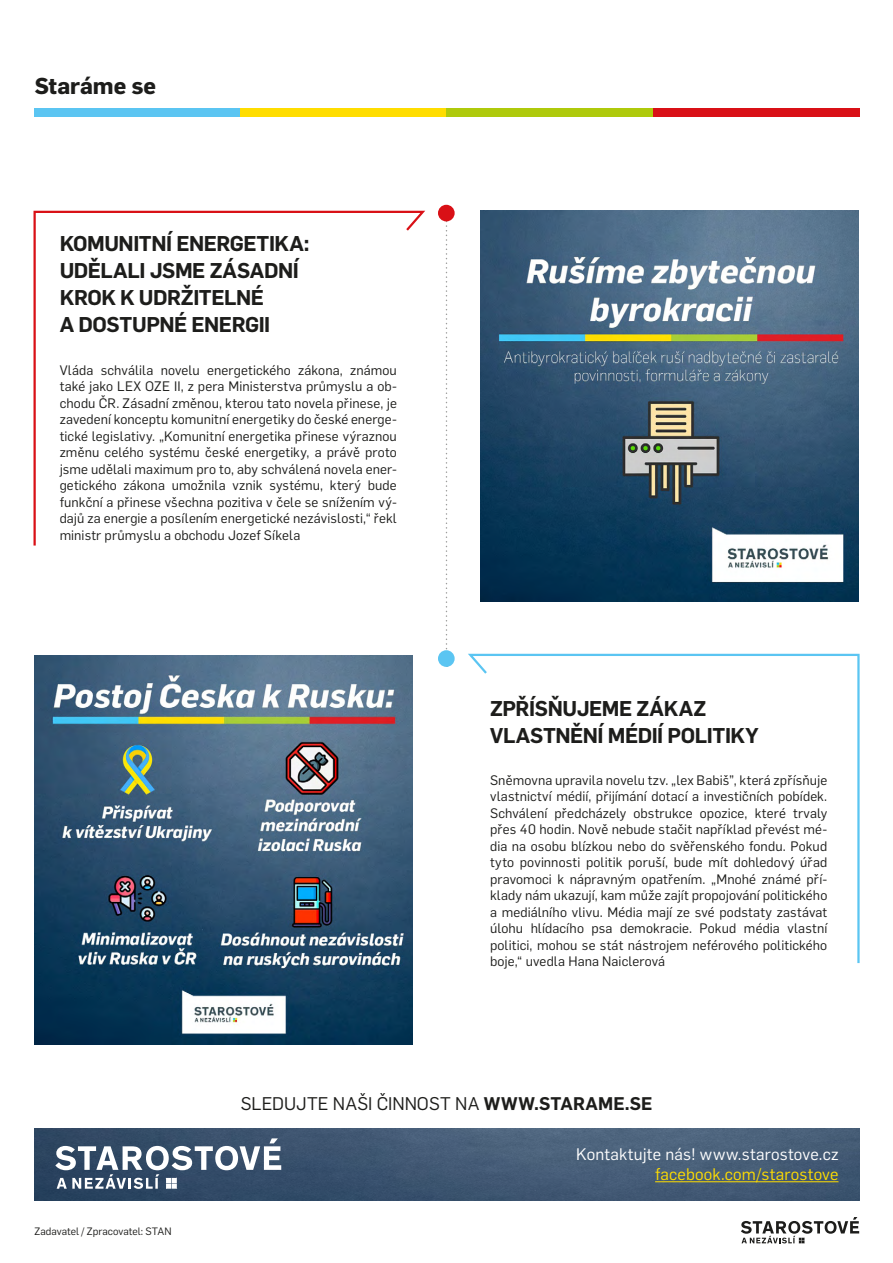
<style>
.page{position:relative;width:893px;height:1263px;background:#fff}
.page>*{position:absolute;margin:0;border:0;box-sizing:border-box;transform-origin:0 0}
.t1{font:700 22.5px "Flama";letter-spacing:-.005em;color:#1d1d1b}
.t2{font:600 21px/27px "Flama";letter-spacing:-.02em;color:#1d1d1b}
.t3{font:18px "Flama";color:#1d1d1b}
.t4{font:16.5px "Flama";letter-spacing:.015em;color:#fff}
.t5{font:16.5px "Flama";letter-spacing:.015em;color:#fd0}
.t6{font:13.5px/16.5px "Flama";letter-spacing:.01em;color:#1d1d1b;text-align:justify}
.t7{font:10.5px "Flama";color:#1d1d1b}
.s1{font-weight:600}
</style>
<div class="page">
<div style="left:34px;top:108px;width:206px;height:9px;background:#5bc5f2"></div>
<div style="left:240px;top:108px;width:207px;height:9px;background:#fd0"></div>
<div style="left:447px;top:108px;width:206px;height:9px;background:#afca0b"></div>
<div style="left:653px;top:108px;width:207px;height:9px;background:#d91016"></div>
<svg style="left:741px;top:1217px;width:118px;height:26px"></svg>
<svg style="left:446px;top:221px;width:1px;height:429px"></svg>
<img style="left:34px;top:1129px;width:826px;height:71px">
<hr style="left:655px;top:1181px;width:183px;height:1px;background:#fd0">
<svg style="left:55px;top:1138px;width:226px;height:51px"></svg>
<div style="left:438px;top:650px;width:17px;height:17px;background:#5bc5f2;border-radius:50%"></div>
<div style="left:438px;top:205px;width:17px;height:16px;background:#d91016;border-radius:50%"></div>
<svg style="left:33px;top:210px;width:393px;height:336px"></svg>
<img style="left:35px;top:656px;width:377px;height:389px">
<img style="left:480px;top:211px;width:378px;height:391px">
<svg style="left:468px;top:653px;width:392px;height:311px"></svg>
<h1 class="t1" style="left:35px;top:69px;width:123px">Staráme se</h1>
<h2 class="t2" style="left:60px;top:228px;width:251px">KOMUNITNÍ ENERGETIKA:<br>UDĚLALI JSME ZÁSADNÍ<br>KROK K UDRŽITELNÉ<br>A DOSTUPNÉ ENERGII</h2>
<p class="t6" style="left:60px;top:361px;width:339px">Vláda schválila novelu energetického zákona, známou také jako LEX OZE II, z pera Ministerstva průmyslu a ob&shy;chodu ČR. Zásadní změnou, kterou tato novela přinese, je zavedení konceptu komunitní energetiky do české energe&shy;tické legislativy. „Komunitní energetika přinese výraznou změnu celého systému české energetiky, a právě proto jsme udělali maximum pro to, aby schválená novela ener&shy;getického zákona umožnila vznik systému, který bude funkční a přinese všechna pozitiva v čele se snížením vý&shy;dajů za energie a posílením energetické nezávislosti,“ řekl ministr průmyslu a obchodu Jozef Síkela</p>
<h2 class="t2" style="left:490px;top:693px;width:270px">ZPŘÍSŇUJEME ZÁKAZ<br>VLASTNĚNÍ MÉDIÍ POLITIKY</h2>
<p class="t6" style="left:490px;top:771px;width:339px">Sněmovna upravila novelu tzv. „lex Babiš”, která zpřísňuje vlastnictví médií, přijímání dotací a investičních pobídek.<br>Schválení předcházely obstrukce opozice, které trvaly přes 40 hodin. Nově nebude stačit například převést mé&shy;dia na osobu blízkou nebo do svěřenského fondu. Pokud tyto povinnosti politik poruší, bude mít dohledový úřad pravomoci k nápravným opatřením. „Mnohé známé pří&shy;klady nám ukazují, kam může zajít propojování politického a mediálního vlivu. Média mají ze své podstaty zastávat úlohu hlídacího psa demokracie. Pokud média vlastní politici, mohou se stát nástrojem neférového politického boje,“ uvedla Hana Naiclerová</p>
<h3 class="t3" style="left:241px;top:1091px;width:413px">SLEDUJTE NAŠI ČINNOST NA <span class="s1">WWW.STARAME.SE</span></h3>
<p class="t7" style="left:35px;top:1224px;width:139px">Zadavatel / Zpracovatel: STAN</p>
<p class="t4" style="left:576px;top:1143px;width:264px">Kontaktujte nás! www.starostove.cz</p>
<p class="t5" style="left:655px;top:1163px;width:185px">facebook.com/starostove</p>
</div>
